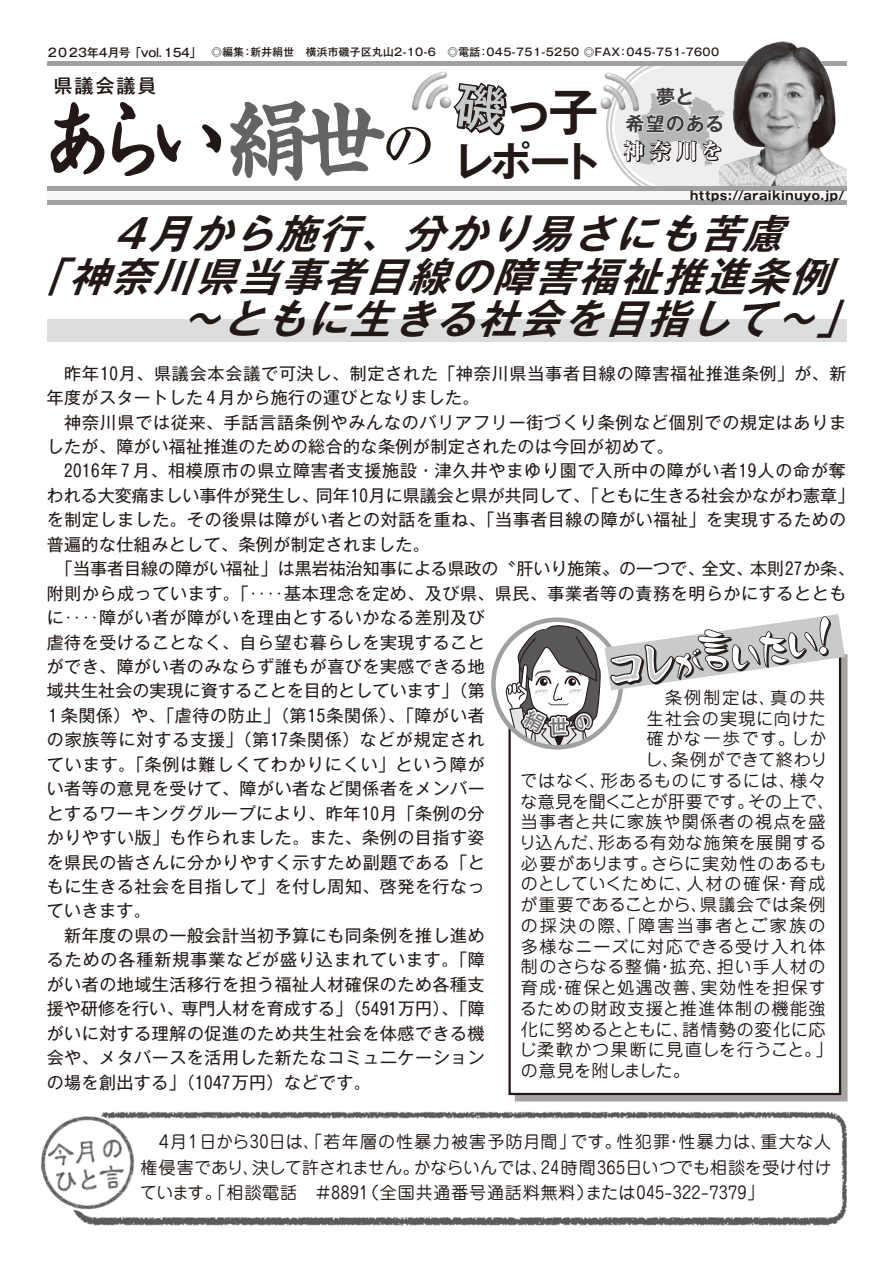
<style>
.page{position:relative;width:893px;height:1263px;background:#fff}
.page>*{position:absolute;margin:0;border:0;box-sizing:border-box;transform-origin:0 0}
.t1{font:88.95px "Sei Kai CB1 Std";letter-spacing:-.21em;color:#221815;scale:.94 1}
.t2{font:700 49.95px "Gothic MB101 Pro De";color:#221815}
.t3{font:700 41.4px "Gothic MB101 Pro De";color:#221815}
.t4{font:italic 700 40.35px/42.6px "Gothic MB101 Pr 6 De";color:#221815}
.t5{font:800 21.3px "Ryumin Pro";color:#fff}
.t6{font:700 19.2px/26.5px "Gothic MB101 Pro De";letter-spacing:.04em;color:#3e3a39;text-align:center}
.t7{font:500 19.2px "Gothic MB101 Pro";letter-spacing:.1em;color:#221815}
.t8{font:16.95px/24.5px "Gothic MB101 Pr 6 N";letter-spacing:.03em;color:#221815}
.t9{font:16.95px/25.5px "Jun 201 Pro";letter-spacing:.05em;color:#221815}
.t10{font:16.95px "Gothic MB101 Pr 6 N";letter-spacing:.05em;color:#221815}
.t11{font:16.95px/20.7px "Jun 201 Pro";letter-spacing:.07em;color:#221815}
.t12{font:16.95px "Gothic MB101 Pr 6 N";color:#221815}
.t13{font:16.95px "Jun 201 Pro";letter-spacing:-.015em;color:#221815}
.t14{font:16.95px "Jun 201 Pro";letter-spacing:-.005em;color:#221815}
.t15{font:16.95px "Jun 201 Pro";letter-spacing:.13em;color:#221815}
.t16{font:16.95px "Jun 201 Pro";letter-spacing:.08em;color:#221815}
.t17{font:16.95px "Jun 201 Pro";letter-spacing:.01em;color:#221815}
.t18{font:16.95px "Jun 201 Pro";color:#221815}
.t19{font:16.95px "Jun 201 Pro";letter-spacing:.005em;color:#221815}
.t20{font:16.95px "Jun 201 Pro";letter-spacing:.02em;color:#221815}
.t21{font:16.95px "Jun 201 Pro";letter-spacing:.085em;color:#221815}
.t22{font:700 12px "Gothic MB101 Pr 6 N";letter-spacing:.05em;color:#221815}
.t23{font:500 11.7px "Gothic MB101 Pr 6";letter-spacing:-.06em;color:#221815}
.t24{font:500 10.65px "Gothic MB101 Pro";letter-spacing:.04em;color:#221815}
.s1{color:#656464}
.s2{font-family:"Ryumin Pro";font-weight:500;font-size:55.35px}
</style>
<div class="page">
<img style="left:94px;top:1112px;width:753px;height:114px">
<img style="left:40px;top:1112px;width:110px;height:113px">
<div style="left:47px;top:319px;width:799px;height:22px;background:#dcdddd"></div>
<div style="left:508px;top:648px;width:333px;height:447px;border:2px solid #221815"></div>
<svg style="left:493px;top:620px;width:128px;height:127px"></svg>
<hr style="left:47px;top:62px;width:799px;height:4px;background:#9fa0a0">
<div style="left:47px;top:187px;width:799px;height:17px;background:#f8f8f8"></div>
<hr style="left:47px;top:201px;width:799px;height:4px;background:#9fa0a0">
<svg style="left:50px;top:102px;width:171px;height:75px"></svg>
<svg style="left:230px;top:100px;width:155px;height:81px"></svg>
<img style="left:412px;top:71px;width:39px;height:40px">
<img style="left:600px;top:99px;width:3px;height:9px">
<img style="left:719px;top:41px;width:127px;height:145px">
<div style="left:47px;top:186px;width:799px;height:5px;background:#9fa0a0"></div>
<svg style="left:603px;top:64px;width:122px;height:122px"></svg>
<svg style="left:505px;top:614px;width:340px;height:133px"></svg>
<svg style="left:451px;top:82px;width:56px;height:54px"></svg>
<p class="t23" style="left:46px;top:43px;width:156px">２０２3年4月号「vol.１54「</p>
<p class="t24" style="left:250px;top:43px;width:231px">新井絹世　横浜市磯子区丸山2-10-6　◎電話</p>
<p class="t24" style="left:212px;top:43px;width:34px">◎編集</p>
<p class="t24" style="left:478px;top:43px;width:144px">：045-751-5250 ◎FAX</p>
<p class="t24" style="left:618px;top:43px;width:103px">：045-751-7600</p>
<p class="t24" style="left:242px;top:43px;width:12px">：</p>
<p class="t7" style="left:53px;top:69px;width:105px">県議会議員</p>
<h1 class="t1" style="left:35px;top:72px;width:428px">あらい<span class="s1">絹世</span><span class="s2">の</span></h1>
<h2 class="t2" style="left:504px;top:70px;width:96px">っ子</h2>
<h3 class="t3" style="left:453px;top:126px;width:151px">レポート</h3>
<p class="t6" style="left:626px;top:81px;width:100px">夢と<br>希望のある</p>
<p class="t5" style="left:623px;top:134px;width:101px">神奈川を</p>
<p class="t22" style="left:690px;top:185px;width:156px">https://araikinuyo.jp/</p>
<h3 class="t4" style="left:402px;top:211px;width:404px">分かり易さにも苦慮</h3>
<h3 class="t4" style="left:148px;top:211px;width:235px">月から施行</h3>
<h3 class="t4" style="left:68px;top:211px;width:786px;text-indent:45px">4<br>神奈川県当事者目線の障害福祉推進条例</h3>
<h3 class="t4" style="left:360px;top:211px;width:65px">、</h3>
<h3 class="t4" style="left:25px;top:253px;width:65px">「</h3>
<h3 class="t4" style="left:222px;top:296px;width:574px">ともに生きる社会を目指して</h3>
<h3 class="t4" style="left:816px;top:296px;width:65px">「</h3>
<h3 class="t4" style="left:180px;top:296px;width:65px">～</h3>
<h3 class="t4" style="left:774px;top:296px;width:65px">~</h3>
<p class="t10" style="left:47px;top:359px;width:801px">　昨年10月、県議会本会議で可決し、制定された「神奈川県当事者目線の障害福祉推進条例」が、新</p>
<p class="t8" style="left:47px;top:384px;width:434px">年度がスタートした 4 月から施行の運びとなりました。</p>
<p class="t8" style="left:47px;top:409px;width:801px">　神奈川県では従来、手話言語条例やみんなのバリアフリー街づくり条例など個別での規定はありま</p>
<p class="t8" style="left:47px;top:433px;width:629px">したが、障がい福祉推進のための総合的な条例が制定されたのは今回が初めて。</p>
<p class="t10" style="left:47px;top:457px;width:801px">　2016年7 月、相模原市の県立障害者支援施設・津久井やまゆり園で入所中の障がい者19人の命が奪</p>
<p class="t12" style="left:316px;top:481px;width:540px">同年10月に県議会と県が共同して、「ともに生きる社会かながわ憲章「</p>
<p class="t12" style="left:47px;top:481px;width:274px">われる大変痛ましい事件が発生し、</p>
<p class="t8" style="left:47px;top:506px;width:801px">を制定しました。その後県は障がい者との対話を重ね、「当事者目線の障がい福祉」を実現するための</p>
<p class="t8" style="left:47px;top:531px;width:385px">普遍的な仕組みとして、条例が制定されました。</p>
<p class="t8" style="left:750px;top:555px;width:106px">本則27か条、</p>
<p class="t8" style="left:47px;top:555px;width:801px">　「当事者目線の障がい福祉」は黒岩祐治知事による県政の〝肝いり施策〟の一つで、<br>附則から成っています。「‥‥基本理念を定め、及び県、県民、事業者等の責務を明らかにするとともに‥‥障がい者が障がいを理由とするいかなる差別及び<br>虐待を受けることなく、自ら望む暮らしを実現すること<br>ができ、障がい者のみならず誰もが喜びを実感できる地<br>域共生社会の実現に資することを目的としています」（第<br>1 条関係）や、「虐待の防止」（第15条関係）、「障がい者<br>の家族等に対する支援」（第17条関係）などが規定され<br>ています。「条例は難しくてわかりにくい」という障が<br>い者等の意見を受けて、障がい者など関係者をメンバー<br>とするワーキンググループにより、昨年10月「条例の分<br>かりやすい版」も作られました。また、条例の目指す姿<br>を県民の皆さんに分かりやすく示すため副題である「と<br>もに生きる社会を目指して」を付し周知、啓発を行なっ<br>ていきます。<br>　新年度の県の一般会計当初予算にも同条例を推し進め<br>るための各種新規事業などが盛り込まれています。「障<br>がい者の地域生活移行を担う福祉人材確保のため各種支<br>援や研修を行い、専門人材を育成する」（5491万円）、「障<br>がいに対する理解の促進のため共生社会を体感できる機<br>会や、メタバースを活用した新たなコミュ二ケーション<br>の場を創出する」（1047万円）などです。</p>
<p class="t8" style="left:702px;top:555px;width:53px">全文、</p>
<p class="t9" style="left:647px;top:683px;width:131px">　条例制定は、</p>
<p class="t11" style="left:647px;top:706px;width:180px">生社会の実現に向けた</p>
<p class="t9" style="left:791px;top:724px;width:36px">しか</p>
<p class="t9" style="left:771px;top:683px;width:56px">真の共</p>
<p class="t11" style="left:672px;top:727px;width:157px;text-indent:-25px">確かな一歩です。<br>条例ができて終わり</p>
<p class="t9" style="left:645px;top:745px;width:35px">し、</p>
<p class="t9" style="left:790px;top:766px;width:37px">様々</p>
<p class="t9" style="left:601px;top:766px;width:197px">形あるものにするには、</p>
<p class="t9" style="left:520px;top:766px;width:88px">ではなく、</p>
<p class="t13" style="left:520px;top:788px;width:235px">な意見を聞くことが肝要です。</p>
<p class="t11" style="left:521px;top:810px;width:306px">当事者と共に家族や関係者の視点を盛</p>
<p class="t9" style="left:598px;top:828px;width:230px">形ある有効な施策を展開する</p>
<p class="t9" style="left:748px;top:786px;width:88px">その上で、</p>
<p class="t9" style="left:519px;top:828px;width:88px">り込んだ、</p>
<p class="t19" style="left:521px;top:850px;width:138px">必要があります。</p>
<p class="t9" style="left:651px;top:849px;width:177px">さらに実効性のあるも</p>
<p class="t9" style="left:789px;top:869px;width:37px">育成</p>
<p class="t9" style="left:687px;top:869px;width:94px">人材の確保</p>
<p class="t17" style="left:521px;top:871px;width:173px">のとしていくために、</p>
<p class="t9" style="left:775px;top:869px;width:19px">・</p>
<p class="t14" style="left:520px;top:891px;width:189px">が重要であることから、</p>
<p class="t15" style="left:521px;top:912px;width:306px">の採決の際、「障害当事者とご家族の</p>
<p class="t9" style="left:521px;top:932px;width:306px">多様なニーズに対応できる受け入れ体</p>
<p class="t9" style="left:717px;top:952px;width:110px">担い手人材の</p>
<p class="t11" style="left:700px;top:893px;width:127px">県議会では条例</p>
<p class="t20" style="left:521px;top:953px;width:141px">制のさらなる整備</p>
<p class="t9" style="left:670px;top:952px;width:55px">拡充、</p>
<p class="t9" style="left:656px;top:952px;width:19px">・</p>
<p class="t9" style="left:521px;top:973px;width:37px">育成</p>
<p class="t16" style="left:520px;top:995px;width:307px">るための財政支援と推進体制の機能強</p>
<p class="t9" style="left:682px;top:1015px;width:145px">諸情勢の変化に応</p>
<p class="t21" style="left:565px;top:974px;width:144px">確保と処遇改善、</p>
<p class="t11" style="left:701px;top:975px;width:127px">実効性を担保す</p>
<p class="t9" style="left:552px;top:973px;width:19px">・</p>
<p class="t14" style="left:521px;top:1016px;width:170px">化に努めるとともに、</p>
<p class="t9" style="left:519px;top:1038px;width:303px;line-height:20.7px">じ柔軟かつ果断に見直しを行うこと。の意見を附しました。</p>
<p class="t9" style="left:815px;top:1035px;width:19px">「</p>
<p class="t9" style="left:541px;top:1127px;width:292px;text-indent:-400px">　4月1日から30日は、「若年層の性暴力被害予防月間」<br>24時間365日いつでも相談を受け付け</p>
<p class="t9" style="left:617px;top:1127px;width:55px">性犯罪</p>
<p class="t9" style="left:678px;top:1127px;width:90px">性暴力は、</p>
<p class="t9" style="left:760px;top:1127px;width:72px">重大な人</p>
<p class="t9" style="left:570px;top:1127px;width:53px">です。</p>
<p class="t9" style="left:665px;top:1127px;width:19px">・</p>
<p class="t9" style="left:141px;top:1153px;width:121px">権侵害であり、</p>
<p class="t13" style="left:252px;top:1154px;width:169px">決して許されません。</p>
<p class="t18" style="left:413px;top:1154px;width:137px">かならいんでは、</p>
<p class="t9" style="left:362px;top:1178px;width:233px">（全国共通番号通話料無料）</p>
<p class="t9" style="left:586px;top:1178px;width:180px">または045-322-7379「</p>
<p class="t9" style="left:140px;top:1178px;width:230px">ています。「相談電話　#8891</p>
</div>
